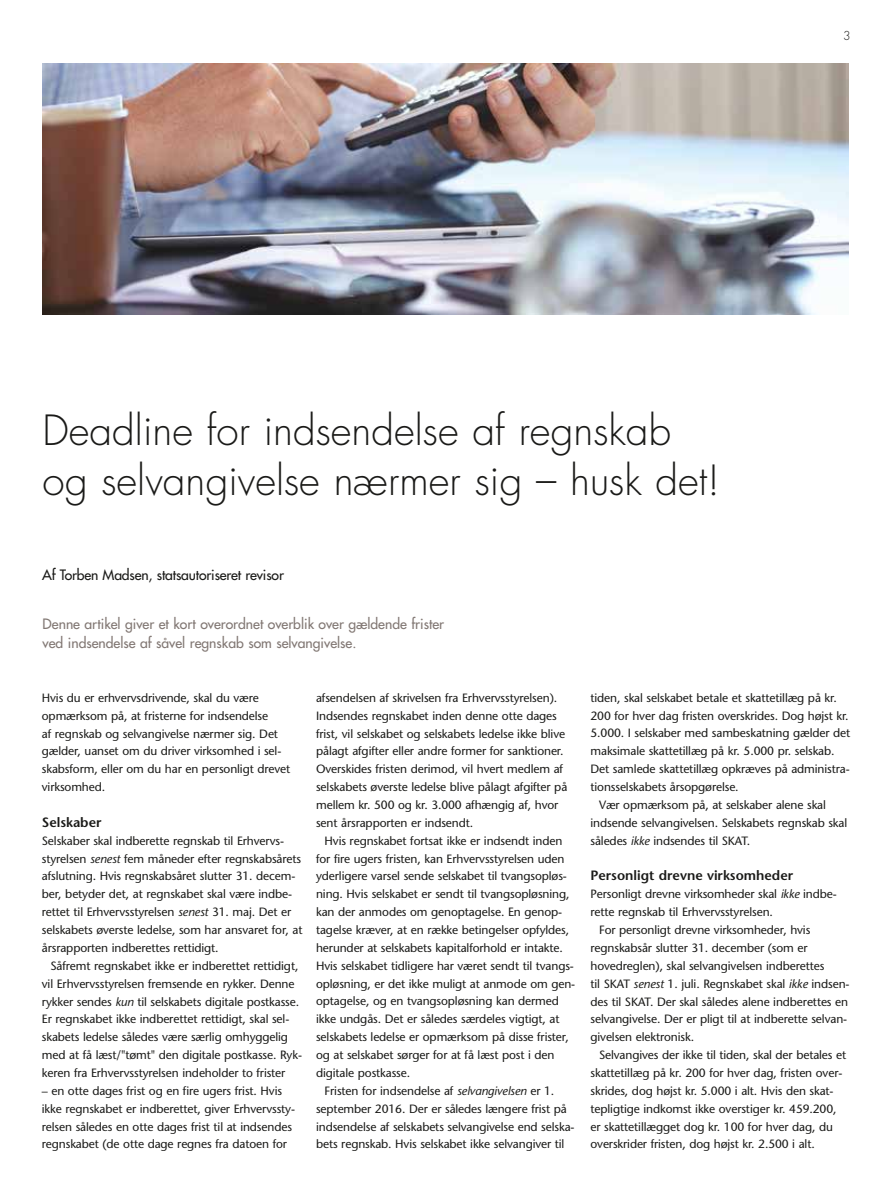
<style>
.page{position:relative;width:893px;height:1191px;background:#fff}
.page>*{position:absolute;margin:0;border:0;box-sizing:border-box;transform-origin:0 0}
.t1{font:300 40.5px/49.5px "Futura";color:#1a1a18}
.t2{font:13.95px/19.5px "Futura";color:#827874}
.t3{font:13.95px "Futura";letter-spacing:-.01em;color:#1a1a18}
.t4{font:600 13.5px "Stone Sans";color:#1a1a18}
.t5{font:12px/17.9px "Stone Sans";letter-spacing:-.01em;color:#1a1a18}
.t6{font:300 12px "Futura";color:#1a1a18}
.s1{font-style:italic}
</style>
<div class="page">
<img style="left:42px;top:64px;width:807px;height:250px">
<p class="t6" style="left:843px;top:28px;width:9px">3</p>
<h1 class="t1" style="left:43px;top:407px;width:679px">Deadline for indsendelse af regnskab og selvangivelse nærmer sig – husk det!</h1>
<p class="t3" style="left:42px;top:566px;width:243px">Af Torben Madsen, statsautoriseret revisor</p>
<p class="t2" style="left:43px;top:614px;width:403px">Denne artikel giver et kort overordnet overblik over gældende frister ved indsendelse af såvel regnskab som selvangivelse.</p>
<p class="t5" style="left:42px;top:688px;width:250px">Hvis du er erhvervsdrivende, skal du være opmærksom på, at fristerne for indsendelse<br>af regnskab og selvangivelse nærmer sig. Det gælder, uanset om du driver virksomhed i sel&shy;skabsform, eller om du har en personligt drevet virksomhed.</p>
<p class="t4" style="left:42px;top:814px;width:61px">Selskaber</p>
<p class="t5" style="left:42px;top:831px;width:262px">Selskaber skal indberette regnskab til Erhvervs&shy;styrelsen <span class="s1">senest</span> fem måneder efter regnskabsårets afslutning. Hvis regnskabsåret slutter 31. decem&shy;ber, betyder det, at regnskabet skal være indbe&shy;rettet til Erhvervsstyrelsen <span class="s1">senest</span> 31. maj. Det er selskabets øverste ledelse, som har ansvaret for, at årsrapporten indberettes rettidigt.</p>
<p class="t5" style="left:42px;top:956px;width:262px;text-indent:9px">Såfremt regnskabet ikke er indberettet rettidigt, vil Erhvervsstyrelsen fremsende en rykker. Denne rykker sendes <span class="s1">kun</span> til selskabets digitale postkasse.<br>Er regnskabet ikke indberettet rettidigt, skal sel&shy;skabets ledelse således være særlig omhyggelig med at få læst/"tømt" den digitale postkasse. Ryk&shy;keren fra Erhvervsstyrelsen indeholder to frister</p>
<p class="t5" style="left:42px;top:1081px;width:255px">– en otte dages frist og en fire ugers frist. Hvis ikke regnskabet er indberettet, giver Erhvervssty&shy;relsen således en otte dages frist til at indsendes regnskabet (de otte dage regnes fra datoen for</p>
<p class="t5" style="left:316px;top:688px;width:253px">afsendelsen af skrivelsen fra Erhvervsstyrelsen).<br>Indsendes regnskabet inden denne otte dages frist, vil selskabet og selskabets ledelse ikke blive pålagt afgifter eller andre former for sanktioner.<br>Overskides fristen derimod, vil hvert medlem af selskabets øverste ledelse blive pålagt afgifter på mellem kr. 500 og kr. 3.000 afhængig af, hvor sent årsrapporten er indsendt.</p>
<p class="t5" style="left:325px;top:831px;width:239px">Hvis regnskabet fortsat ikke er indsendt inden</p>
<p class="t5" style="left:316px;top:849px;width:250px">for fire ugers fristen, kan Erhvervsstyrelsen uden</p>
<p class="t5" style="left:316px;top:867px;width:252px">yderligere varsel sende selskabet til tvangsopløs-</p>
<p class="t5" style="left:316px;top:885px;width:255px">ning. Hvis selskabet er sendt til tvangsopløsning,</p>
<p class="t5" style="left:316px;top:903px;width:248px">kan der anmodes om genoptagelse. En genop-</p>
<p class="t5" style="left:316px;top:921px;width:255px">tagelse kræver, at en række betingelser opfyldes,</p>
<p class="t5" style="left:316px;top:938px;width:248px">herunder at selskabets kapitalforhold er intakte.</p>
<p class="t5" style="left:316px;top:956px;width:259px">Hvis selskabet tidligere har været sendt til tvangs-</p>
<p class="t5" style="left:316px;top:974px;width:261px">opløsning, er det ikke muligt at anmode om gen-</p>
<p class="t5" style="left:316px;top:992px;width:244px">optagelse, og en tvangsopløsning kan dermed</p>
<p class="t5" style="left:316px;top:1010px;width:245px">ikke undgås. Det er således særdeles vigtigt, at</p>
<p class="t5" style="left:316px;top:1028px;width:254px">selskabets ledelse er opmærksom på disse frister,</p>
<p class="t5" style="left:316px;top:1046px;width:240px">og at selskabet sørger for at få læst post i den</p>
<p class="t5" style="left:316px;top:1063px;width:96px">digitale postkasse.</p>
<p class="t5" style="left:325px;top:1081px;width:231px">Fristen for indsendelse af <span class="s1">selvangivelsen</span> er 1.</p>
<p class="t5" style="left:316px;top:1099px;width:252px">september 2016. Der er således længere frist på</p>
<p class="t5" style="left:316px;top:1117px;width:260px">indsendelse af selskabets selvangivelse end selska-</p>
<p class="t5" style="left:316px;top:1135px;width:250px">bets regnskab. Hvis selskabet ikke selvangiver til</p>
<p class="t5" style="left:590px;top:688px;width:248px">tiden, skal selskabet betale et skattetillæg på kr.</p>
<p class="t5" style="left:590px;top:706px;width:260px">200 for hver dag fristen overskrides. Dog højst kr.</p>
<p class="t5" style="left:590px;top:724px;width:261px">5.000. I selskaber med sambeskatning gælder det</p>
<p class="t5" style="left:590px;top:742px;width:246px">maksimale skattetillæg på kr. 5.000 pr. selskab.</p>
<p class="t5" style="left:590px;top:760px;width:261px">Det samlede skattetillæg opkræves på administra-</p>
<p class="t5" style="left:590px;top:778px;width:150px">tionsselskabets årsopgørelse.</p>
<p class="t5" style="left:599px;top:796px;width:228px">Vær opmærksom på, at selskaber alene skal</p>
<p class="t5" style="left:590px;top:813px;width:258px">indsende selvangivelsen. Selskabets regnskab skal</p>
<p class="t5" style="left:590px;top:831px;width:161px">således <span class="s1">ikke</span> indsendes til SKAT.</p>
<p class="t4" style="left:590px;top:867px;width:204px">Personligt drevne virksomheder</p>
<p class="t5" style="left:590px;top:885px;width:248px">Personligt drevne virksomheder skal <span class="s1">ikke</span> indbe-</p>
<p class="t5" style="left:590px;top:903px;width:184px">rette regnskab til Erhvervsstyrelsen.</p>
<p class="t5" style="left:599px;top:921px;width:213px">For personligt drevne virksomheder, hvis</p>
<p class="t5" style="left:590px;top:938px;width:219px">regnskabsår slutter 31. december (som er</p>
<p class="t5" style="left:590px;top:956px;width:235px">hovedreglen), skal selvangivelsen indberettes</p>
<p class="t5" style="left:590px;top:974px;width:261px">til SKAT <span class="s1">senest</span> 1. juli. Regnskabet skal <span class="s1">ikke</span> indsen-</p>
<p class="t5" style="left:590px;top:992px;width:259px">des til SKAT. Der skal således alene indberettes en</p>
<p class="t5" style="left:590px;top:1010px;width:258px">selvangivelse. Der er pligt til at indberette selvan-</p>
<p class="t5" style="left:590px;top:1028px;width:105px">givelsen elektronisk.</p>
<p class="t5" style="left:599px;top:1046px;width:249px">Selvangives der ikke til tiden, skal der betales et</p>
<p class="t5" style="left:590px;top:1063px;width:253px">skattetillæg på kr. 200 for hver dag, fristen over-</p>
<p class="t5" style="left:590px;top:1081px;width:245px">skrides, dog højst kr. 5.000 i alt. Hvis den skat-</p>
<p class="t5" style="left:590px;top:1099px;width:248px">tepligtige indkomst ikke overstiger kr. 459.200,</p>
<p class="t5" style="left:590px;top:1117px;width:244px">er skattetillægget dog kr. 100 for hver dag, du</p>
<p class="t5" style="left:590px;top:1135px;width:226px">overskrider fristen, dog højst kr. 2.500 i alt.</p>
</div>
